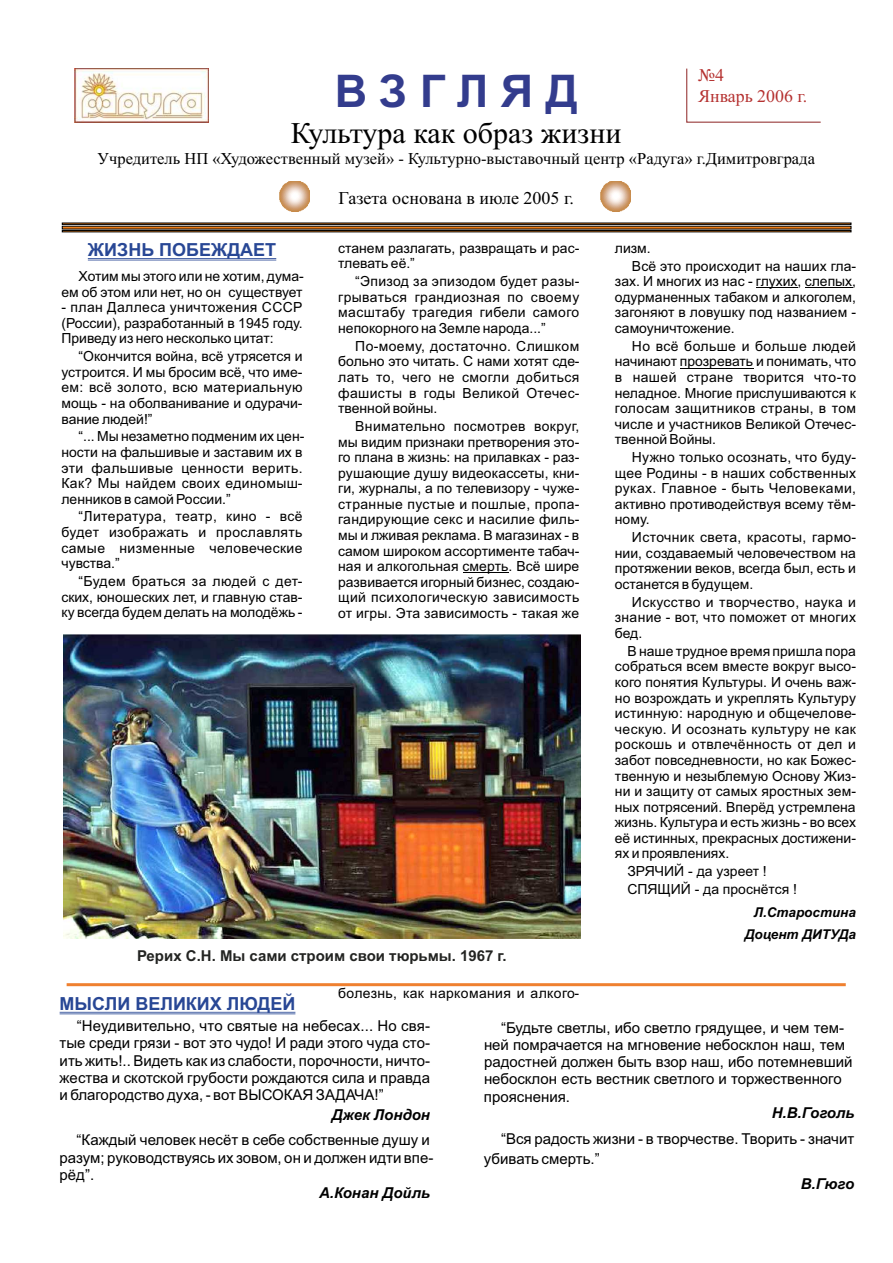
<style>
.page{position:relative;width:893px;height:1263px;background:#fff}
.page>*{position:absolute;margin:0;border:0;box-sizing:border-box;transform-origin:0 0}
.t1{font:700 45px "Arial";letter-spacing:.275em;color:#333c8d}
.t2{font:30px "Times New Roman";color:#000}
.t3{font:700 18px "Arial";color:#284795}
.t4{font:18px "Times New Roman";color:#000}
.t5{font:17.85px/20.7px "Times New Roman";color:#b53231}
.t6{font:16.5px "Times New Roman";color:#000}
.t7{font:15px/17.2px "Arial";color:#000}
.t8{font:700 15px "Arial";color:#232422}
.t9{font:italic 700 15px "Arial";color:#000}
.t10{font:13.95px/15.6px "Arial";color:#000;text-align:justify}
.t11{font:13.95px "Arial";letter-spacing:.03em;color:#000}
.t12{font:italic 700 13.5px/22.6px "Arial";color:#000;text-align:right}
</style>
<div class="page">
<svg style="left:686px;top:68px;width:135px;height:55px"></svg>
<hr style="left:88px;top:258px;width:188px;height:1px;background:#284795">
<hr style="left:88px;top:260px;width:188px;height:1px;background:#284795">
<hr style="left:463px;top:572px;width:46px;height:1px;background:#000">
<hr style="left:756px;top:287px;width:42px;height:1px;background:#000">
<hr style="left:805px;top:287px;width:47px;height:1px;background:#000">
<hr style="left:680px;top:368px;width:73px;height:1px;background:#000">
<img style="left:75px;top:68px;width:133px;height:55px">
<img style="left:279px;top:181px;width:31px;height:31px">
<img style="left:600px;top:181px;width:31px;height:31px">
<svg style="left:62px;top:223px;width:789px;height:9px;background:#6d4b2c"></svg>
<img style="left:63px;top:635px;width:517px;height:303px">
<hr style="left:60px;top:1012px;width:235px;height:1px;background:#284795">
<hr style="left:60px;top:1013px;width:235px;height:1px;background:#284795">
<hr style="left:67px;top:983px;width:779px;height:3px;background:#ef802f">
<p class="t5" style="left:698px;top:67px;width:111px">№4<br>Январь 2006 г.</p>
<h1 class="t1" style="left:335px;top:74px;width:244px">ВЗГЛЯД</h1>
<h2 class="t2" style="left:291px;top:122px;width:332px">Культура как образ жизни</h2>
<p class="t6" style="left:97px;top:153px;width:719px">Учредитель НП «Художественный музей» - Культурно-выставочный центр «Радуга» г.Димитровграда</p>
<p class="t4" style="left:338px;top:191px;width:237px">Газета основана в июле 2005 г.</p>
<p class="t3" style="left:88px;top:243px;width:190px">ЖИЗНЬ ПОБЕЖДАЕТ</p>
<p class="t10" style="left:61px;top:270px;width:244px;text-align:right">Хотим мы этого или не хотим, дума&shy;ем об этом или нет, но он существует</p>
<p class="t10" style="left:61px;top:301px;width:243px">- план Даллеса уничтожения СССР (России), разработанный в 1945 году.<br>Приведу из него несколько цитат:</p>
<p class="t10" style="left:61px;top:350px;width:243px;text-indent:17px">“Окончится война, всё утрясется и устроится. И мы бросим всё, что име&shy;ем: всё золото, всю материальную мощь - на оболванивание и одурачи&shy;вание людей!”</p>
<p class="t10" style="left:61px;top:430px;width:244px;text-align:left;text-indent:17px">“... Мы незаметно подменим их цен&shy;ности на фальшивые и заставим их в эти фальшивые ценности верить.<br>Как? Мы найдем своих единомыш&shy;ленников в самой России.”</p>
<p class="t10" style="left:61px;top:510px;width:243px;text-indent:17px">“Литература, театр, кино - всё будет изображать и прославлять самые низменные человеческие чувства.”</p>
<p class="t10" style="left:61px;top:575px;width:243px;text-indent:17px">“Будем браться за людей с дет&shy;ских, юношеских лет, и главную став&shy;ку всегда будем делать на молодёжь -</p>
<p class="t10" style="left:338px;top:241px;width:243px">станем разлагать, развращать и рас&shy;тлевать её.”</p>
<p class="t10" style="left:338px;top:275px;width:243px;text-indent:17px">“Эпизод за эпизодом будет разы&shy;грываться грандиозная по своему масштабу трагедия гибели самого непокорного на Земле народа...”</p>
<p class="t10" style="left:338px;top:339px;width:243px;text-indent:17px">По-моему, достаточно. Слишком больно это читать. С нами хотят сде&shy;лать то, чего не смогли добиться фашисты в годы Великой Отечес&shy;твенной войны.</p>
<p class="t10" style="left:338px;top:420px;width:243px;text-indent:17px">Внимательно посмотрев вокруг, мы видим признаки претворения это&shy;го плана в жизнь: на прилавках - раз&shy;рушающие душу видеокассеты, кни&shy;ги, журналы, а по телевизору - чуже&shy;странные пустые и пошлые, пропа&shy;гандирующие секс и насилие филь&shy;мы и лживая реклама. В магазинах - в самом широком ассортименте табач&shy;ная и алкогольная смерть. Всё шире развивается игорный бизнес, создаю&shy;щий психологическую зависимость от игры. Эта зависимость - такая же</p>
<p class="t10" style="left:632px;top:240px;width:226px;line-height:17.9px;text-indent:-17px">лизм.<br>Всё это происходит на наших гла-</p>
<p class="t10" style="left:615px;top:275px;width:243px">зах. И многих из нас - глухих, слепых, одурманенных табаком и алкоголем, загоняют в ловушку под названием - самоуничтожение.</p>
<p class="t10" style="left:615px;top:339px;width:243px;text-indent:17px">Но всё больше и больше людей начинают прозревать и понимать, что в нашей стране творится что-то неладное. Многие прислушиваются к голосам защитников страны, в том числе и участников Великой Отечес&shy;твенной Войны.</p>
<p class="t10" style="left:615px;top:451px;width:243px;text-indent:17px">Нужно только осознать, что буду&shy;щее Родины - в наших собственных руках. Главное - быть Человеками, активно противодействуя всему тём&shy;ному.</p>
<p class="t10" style="left:615px;top:531px;width:243px;text-indent:17px">Источник света, красоты, гармо&shy;нии, создаваемый человечеством на протяжении веков, всегда был, есть и останется в будущем.</p>
<p class="t10" style="left:615px;top:595px;width:243px;text-indent:17px">Искусство и творчество, наука и знание - вот, что поможет от многих бед.</p>
<p class="t10" style="left:615px;top:644px;width:243px;text-indent:13px">В наше трудное время пришла пора собраться всем вместе вокруг высо&shy;кого понятия Культуры. И очень важ&shy;но возрождать и укреплять Культуру истинную: народную и общечелове&shy;ческую. И осознать культуру не как роскошь и отвлечённость от дел и забот повседневности, но как Божес&shy;твенную и незыблемую Основу Жиз&shy;ни и защиту от самых яростных зем&shy;ных потрясений. Вперёд устремлена жизнь. Культура и есть жизнь - во всех её истинных, прекрасных достижени&shy;ях и проявлениях.</p>
<p class="t10" style="left:627px;top:864px;width:171px;line-height:17.9px">ЗРЯЧИЙ - да узреет !<br>СПЯЩИЙ - да проснётся !</p>
<p class="t12" style="left:745px;top:902px;width:113px">Л.Старостина<br>Доцент ДИТУДа</p>
<p class="t8" style="left:137px;top:950px;width:371px">Рерих С.Н. Мы сами строим свои тюрьмы. 1967 г.</p>
<p class="t3" style="left:60px;top:997px;width:237px">МЫСЛИ ВЕЛИКИХ ЛЮДЕЙ</p>
<p class="t7" style="left:60px;top:1018px;width:372px;text-align:justify;text-indent:17px">“Неудивительно, что святые на небесах... Но свя&shy;тые среди грязи - вот это чудо! И ради этого чуда сто&shy;ить жить!.. Видеть как из слабости, порочности, ничто&shy;жества и скотской грубости рождаются сила и правда и благородство духа, - вот ВЫСОКАЯ ЗАДАЧА!”</p>
<p class="t9" style="left:332px;top:1109px;width:100px">Джек Лондон</p>
<p class="t7" style="left:60px;top:1133px;width:375px;text-indent:17px">“Каждый человек несёт в себе собственные душу и разум; руководствуясь их зовом, он и должен идти впе&shy;рёд”.</p>
<p class="t9" style="left:319px;top:1187px;width:112px">А.Конан Дойль</p>
<p class="t11" style="left:338px;top:988px;width:243px">болезнь, как наркомания и алкого-</p>
<p class="t7" style="left:484px;top:1020px;width:370px;text-indent:17px">“Будьте светлы, ибо светло грядущее, и чем тем&shy;ней помрачается на мгновение небосклон наш, тем радостней должен быть взор наш, ибо потемневший небосклон есть вестник светлого и торжественного прояснения.</p>
<p class="t9" style="left:772px;top:1107px;width:84px">Н.В.Гоголь</p>
<p class="t7" style="left:484px;top:1129px;width:372px;line-height:20.1px;text-indent:17px">“Вся радость жизни - в творчестве. Творить - значит убивать смерть.”</p>
<p class="t9" style="left:801px;top:1178px;width:55px">В.Гюго</p>
</div>
